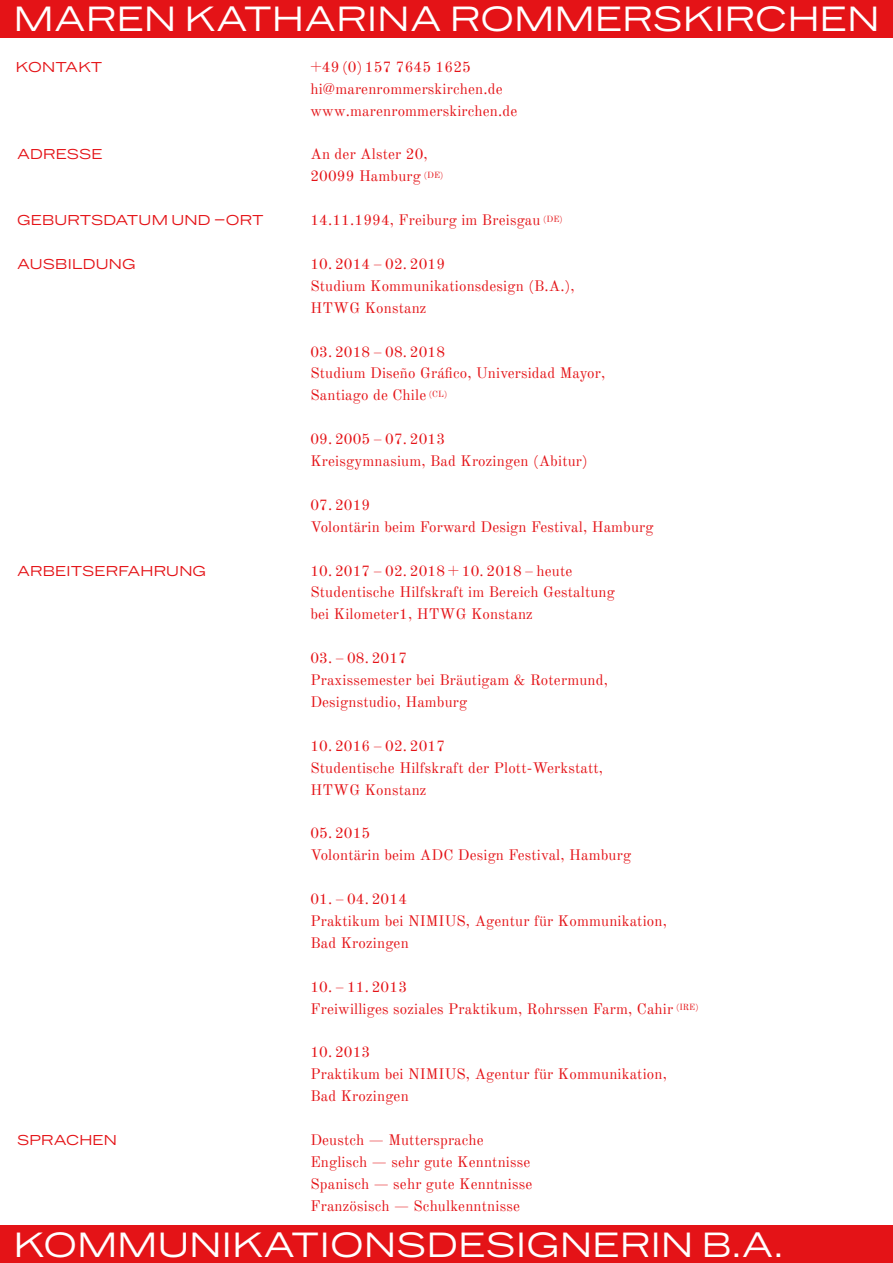
<style>
.page{position:relative;width:893px;height:1263px;background:#fff}
.page>*{position:absolute;margin:0;border:0;box-sizing:border-box;transform-origin:0 0}
.t1{font:33px "Benton Sans Wide";letter-spacing:.01em;color:#fff}
.t2{font:15px/21.9px "Old Standard TT";letter-spacing:.01em;color:#e41317}
.t3{font:13.5px "Benton Sans Wide";letter-spacing:.015em;color:#e41317}
.s1{font-size:12px}
</style>
<div class="page">
<div style="left:0;top:1226px;width:893px;height:37px;background:#e41317"></div>
<div style="left:0;top:0;width:893px;height:37px;background:#e41317"></div>
<h1 class="t1" style="left:14px;top:-2px;width:867px">MAREN KATHARINA ROMMERSKIRCHEN</h1>
<p class="t3" style="left:16px;top:58px;width:88px">KONTAKT</p>
<p class="t3" style="left:17px;top:146px;width:87px">ADRESSE</p>
<p class="t3" style="left:17px;top:212px;width:248px">GEBURTSDATUM UND –ORT</p>
<p class="t3" style="left:17px;top:256px;width:120px">AUSBILDUNG</p>
<p class="t3" style="left:17px;top:562px;width:191px">ARBEITSERFAHRUNG</p>
<p class="t3" style="left:17px;top:1132px;width:101px">SPRACHEN</p>
<p class="t2" style="left:310px;top:55px;width:208px"><span class="s1">+</span>49 (0) 157 7645 1625 hi@marenrommerskirchen.de www.marenrommerskirchen.de</p>
<p class="t2" style="left:310px;top:142px;width:134px">An der Alster 20,<br>20099 Hamburg <sup>(DE)</sup></p>
<p class="t2" style="left:310px;top:208px;width:254px">14.11.1994, Freiburg im Breisgau <sup>(DE)</sup></p>
<p class="t2" style="left:310px;top:252px;width:266px">10. 2014 – 02. 2019<br>Studium Kommunikationsdesign (B.A.),<br>HTWG Konstanz</p>
<p class="t2" style="left:310px;top:339px;width:296px">03. 2018 – 08. 2018<br>Studium Diseño Gráfico, Universidad Mayor,<br>Santiago de Chile <sup>(CL)</sup></p>
<p class="t2" style="left:310px;top:427px;width:279px">09. 2005 – 07. 2013<br>Kreisgymnasium, Bad Krozingen (Abitur)</p>
<p class="t2" style="left:310px;top:493px;width:345px">07. 2019<br>Volontärin beim Forward Design Festival, Hamburg</p>
<p class="t2" style="left:310px;top:558px;width:306px">10. 2017 – 02. 2018 <span class="s1">+</span> 10. 2018 – heute<br>Studentische Hilfskraft im Bereich Gestaltung bei Kilometer1, HTWG Konstanz</p>
<p class="t2" style="left:310px;top:646px;width:299px">03. – 08. 2017<br>Praxissemester bei Bräutigam &amp; Rotermund,<br>Designstudio, Hamburg</p>
<p class="t2" style="left:310px;top:734px;width:294px">10. 2016 – 02. 2017<br>Studentische Hilfskraft der Plott-Werkstatt,<br>HTWG Konstanz</p>
<p class="t2" style="left:310px;top:821px;width:322px">05. 2015<br>Volontärin beim ADC Design Festival, Hamburg</p>
<p class="t2" style="left:310px;top:887px;width:358px">01. – 04. 2014<br>Praktikum bei NIMIUS, Agentur für Kommunikation,<br>Bad Krozingen</p>
<p class="t2" style="left:310px;top:975px;width:390px">10. – 11. 2013<br>Freiwilliges soziales Praktikum, Rohrssen Farm, Cahir <sup>(IRE)</sup></p>
<p class="t2" style="left:310px;top:1040px;width:358px">10. 2013<br>Praktikum bei NIMIUS, Agentur für Kommunikation,<br>Bad Krozingen</p>
<p class="t2" style="left:310px;top:1128px;width:223px">Deustch — Muttersprache<br>Englisch — sehr gute Kenntnisse<br>Spanisch — sehr gute Kenntnisse<br>Französisch — Schulkenntnisse</p>
<h1 class="t1" style="left:14px;top:1224px;width:771px">KOMMUNIKATIONSDESIGNERIN B.A.</h1>
</div>
